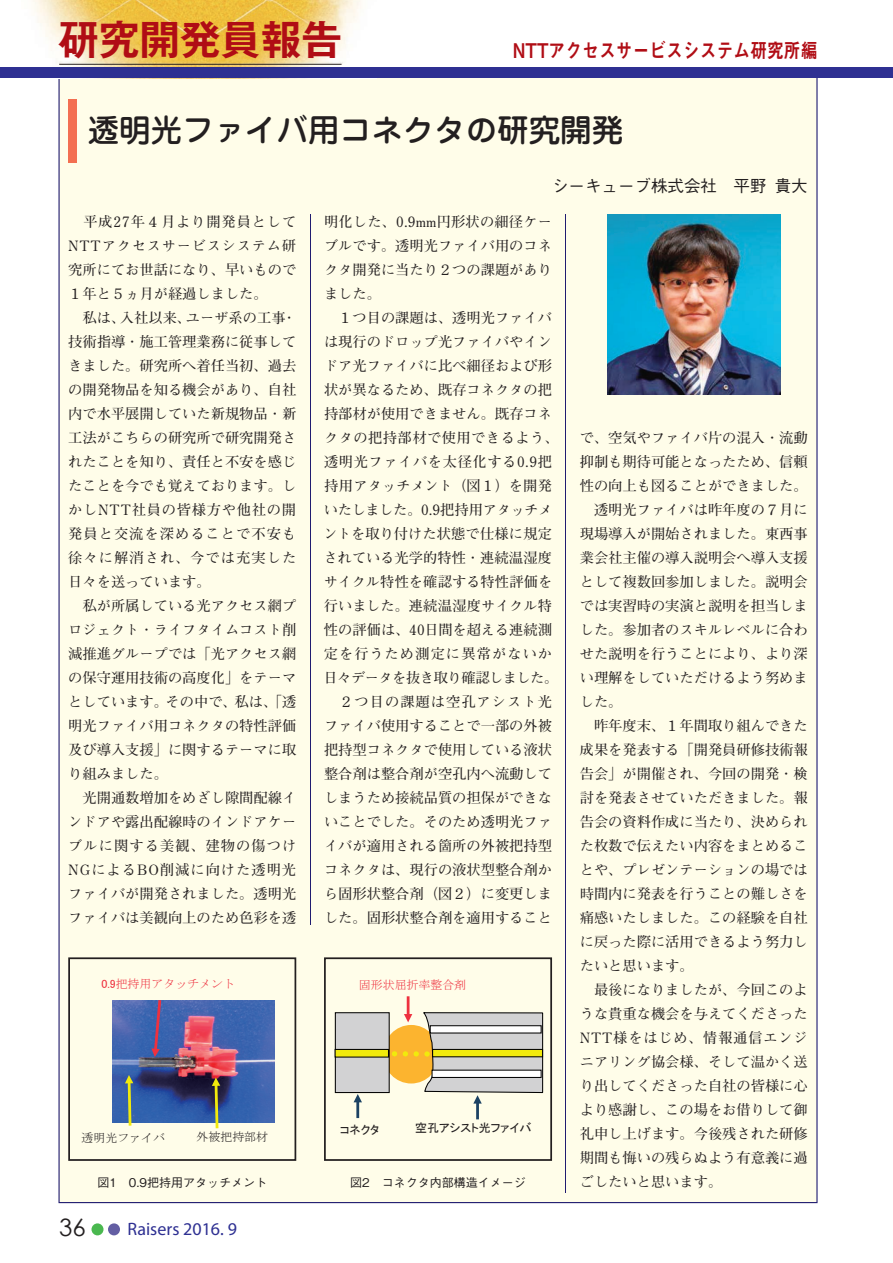
<style>
.page{position:relative;width:893px;height:1263px;background:#fff}
.page>*{position:absolute;margin:0;border:0;box-sizing:border-box;transform-origin:0 0}
.t1{font:700 40.5px "Gothic MB101 Pr 5 De";color:#b00d15}
.t2{font:500 31.5px "Jun 34 Pro";color:#231f20}
.t3{font:24px "Century Gothic";color:#231f20}
.t4{font:20.25px "Midashi Go Pr 5 MB31";color:#b00d15;scale:.83 1}
.t5{font:18px "Myriad Pro";color:#2e3092}
.t6{font:500 16.5px "Gothic BBB Pr 5";color:#231f20}
.t7{font:700 14.25px/24px "Futo Min A101 Pr 5";color:#231f20}
.t8{font:500 12px "Gothic BBB Pr 5";color:#231f20}
.t9{font:11.85px "MS Mincho";color:#ee313f}
.t10{font:11.85px "MS P Gothic";color:#231f20}
.t11{font:11.85px "MS Mincho";color:#231f20}
.s1{font-family:"MS P Gothic"}
</style>
<div class="page">
<div style="left:58px;top:78px;width:760px;height:1125px;background:#fffde9"></div>
<hr style="left:566px;top:214px;width:1px;height:979px;background:#201c70">
<img style="left:21px;top:0;width:355px;height:68px">
<hr style="left:310px;top:214px;width:1px;height:711px;background:#201c70">
<div style="left:92px;top:1223px;width:12px;height:12px;background:#4ab84f;border-radius:50%"></div>
<div style="left:108px;top:1223px;width:12px;height:12px;background:#635ea3;border-radius:50%"></div>
<div style="left:0;top:68px;width:893px;height:10px;background:#2e3092"></div>
<div style="left:68px;top:99px;width:8px;height:63px;background:#f36f51"></div>
<div style="left:68px;top:957px;width:228px;height:204px;border:2px solid #231f20"></div>
<img style="left:112px;top:1001px;width:163px;height:122px">
<svg style="left:125px;top:1075px;width:8px;height:53px"></svg>
<svg style="left:212px;top:1077px;width:8px;height:54px"></svg>
<svg style="left:151px;top:997px;width:12px;height:60px"></svg>
<div style="left:383px;top:1025px;width:56px;height:58px;background:#fcb42f;border-radius:50%"></div>
<div style="left:335px;top:1013px;width:54px;height:79px;background:#d2d2d3"></div>
<div style="left:335px;top:1012px;width:55px;height:81px;border:1px solid #030303"></div>
<div style="left:335px;top:1049px;width:53px;height:8px;background:#f1ea0c"></div>
<div style="left:335px;top:1049px;width:54px;height:8px;border:1px solid #030303"></div>
<div style="left:324px;top:957px;width:228px;height:204px;border:2px solid #231f20"></div>
<hr style="left:356px;top:1101px;width:3px;height:17px;background:#1c4263">
<svg style="left:354px;top:1094px;width:8px;height:8px"></svg>
<hr style="left:476px;top:1102px;width:3px;height:17px;background:#1c4263">
<svg style="left:394px;top:996px;width:150px;height:107px"></svg>
<img style="left:607px;top:214px;width:173px;height:180px">
<h1 class="t1" style="left:58px;top:6px;width:285px">研究開発員報告</h1>
<h3 class="t4" style="left:513px;top:34px;width:369px">NTTアクセスサービスシステム研究所編</h3>
<h2 class="t2" style="left:88px;top:106px;width:537px">透明光ファイバ用コネクタの研究開発</h2>
<p class="t6" style="left:552px;top:172px;width:257px">シーキューブ株式会社　平野 貴大</p>
<p class="t7" style="left:68px;top:208px;width:230px">　平成27年４月より開発員として<br>NTTアクセスサービスシステム研究所にてお世話になり、早いもので<br>１年と５ヵ月が経過しました。<br>　私は、入社以来、ユーザ系の工事・技術指導・施工管理業務に従事してきました。研究所へ着任当初、過去の開発物品を知る機会があり、自社内で水平展開していた新規物品・新工法がこちらの研究所で研究開発されたことを知り、責任と不安を感じたことを今でも覚えております。しかしNTT社員の皆様方や他社の開発員と交流を深めることで不安も徐々に解消され、今では充実した日々を送っています。<br>　私が所属している光アクセス網プロジェクト・ライフタイムコスト削減推進グループでは「光アクセス網の保守運用技術の高度化」をテーマとしています。その中で、私は、「透明光ファイバ用コネクタの特性評価及び導入支援」に関するテーマに取り組みました。<br>　光開通数増加をめざし隙間配線インドアや露出配線時のインドアケーブルに関する美観、建物の傷つけ<br>NGによるBO削減に向けた透明光ファイバが開発されました。透明光ファイバは美観向上のため色彩を透</p>
<p class="t7" style="left:324px;top:208px;width:237px">明化した、0.9mm円形状の細径ケーブルです。透明光ファイバ用のコネクタ開発に当たり２つの課題がありました。<br>　１つ目の課題は、透明光ファイバは現行のドロップ光ファイバやインドア光ファイバに比べ細径および形状が異なるため、既存コネクタの把持部材が使用できません。既存コネクタの把持部材で使用できるよう、透明光ファイバを太径化する0.9把持用アタッチメント（図１）を開発いたしました。0.9把持用アタッチメントを取り付けた状態で仕様に規定されている光学的特性・連続温湿度サイクル特性を確認する特性評価を行いました。連続温湿度サイクル特性の評価は、40日間を超える連続測定を行うため測定に異常がないか日々データを抜き取り確認しました。　２つ目の課題は空孔アシスト光ファイバ使用することで一部の外被把持型コネクタで使用している液状整合剤は整合剤が空孔内へ流動してしまうため接続品質の担保ができないことでした。そのため透明光ファイバが適用される箇所の外被把持型コネクタは、現行の液状型整合剤から固形状整合剤（図２）に変更しました。固形状整合剤を適用すること</p>
<p class="t9" style="left:101px;top:977px;width:135px"><span class="s1">0.9</span>把持用アタッチメント</p>
<p class="t11" style="left:82px;top:1132px;width:85px">透明光ファイバ</p>
<p class="t11" style="left:197px;top:1131px;width:73px">外被把持部材</p>
<p class="t8" style="left:97px;top:1173px;width:171px">図1　0.9把持用アタッチメント</p>
<h3 class="t3" style="left:59px;top:1210px;width:28px">36</h3>
<p class="t5" style="left:128px;top:1218px;width:111px">Raisers 2016. 9</p>
<p class="t9" style="left:359px;top:978px;width:109px">固形状屈折率整合剤</p>
<p class="t10" style="left:340px;top:1123px;width:41px">コネクタ</p>
<p class="t10" style="left:415px;top:1122px;width:118px">空孔アシスト光ファイバ</p>
<p class="t8" style="left:350px;top:1173px;width:177px">図2　コネクタ内部構造イメージ</p>
<p class="t7" style="left:580px;top:424px;width:230px">で、空気やファイバ片の混入・流動抑制も期待可能となったため、信頼性の向上も図ることができました。　透明光ファイバは昨年度の７月に現場導入が開始されました。東西事業会社主催の導入説明会へ導入支援として複数回参加しました。説明会では実習時の実演と説明を担当しました。参加者のスキルレベルに合わせた説明を行うことにより、より深い理解をしていただけるよう努めました。<br>　昨年度末、１年間取り組んできた成果を発表する「開発員研修技術報告会」が開催され、今回の開発・検討を発表させていただきました。報告会の資料作成に当たり、決められた枚数で伝えたい内容をまとめることや、プレゼンテーションの場では時間内に発表を行うことの難しさを痛感いたしました。この経験を自社に戻った際に活用できるよう努力したいと思います。<br>　最後になりましたが、今回このような貴重な機会を与えてくださった<br>NTT様をはじめ、情報通信エンジニアリング協会様、そして温かく送り出してくださった自社の皆様に心より感謝し、この場をお借りして御礼申し上げます。今後残された研修期間も悔いの残らぬよう有意義に過ごしたいと思います。</p>
</div>
